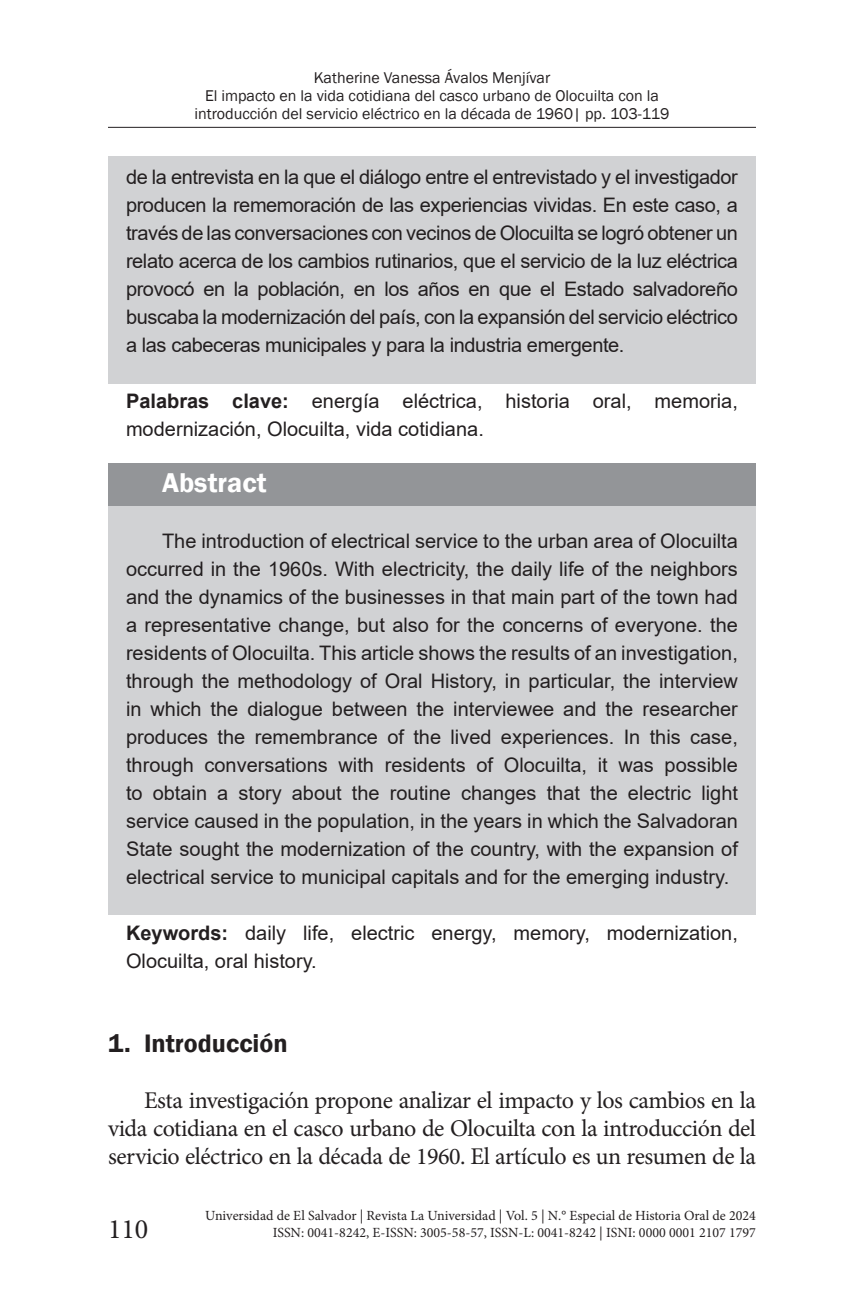
<style>
.page{position:relative;width:864px;height:1296px;background:#fff}
.page>*{position:absolute;margin:0;border:0;box-sizing:border-box;transform-origin:0 0}
.AbstractHead{font:600 28px "Franklin Gothic";color:#fff}
.t1{font:28px "Minion Pro";color:#231f20}
.t2{font:600 26px "Franklin Gothic";color:#231f20}
.BodyText{font:24px/28px "Minion Pro";letter-spacing:-.02em;color:#231f20;text-align:justify}
.Abstract{font:20px/28px "Arial";letter-spacing:-.01em;color:#231f20;text-align:justify}
.KeyWord{font:20px/28px "Arial";color:#231f20}
.t3{font:16px/18px "Franklin Gothic";color:#231f20;text-align:center}
.t4{font:14px "Minion Pro";color:#231f20}
.s1{font-weight:700}
</style>
<div class="page">
<hr style="left:108px;top:127px;width:648px;height:1px;background:#231f20">
<div style="left:108px;top:156px;width:648px;height:227px;background:#d1d2d4"></div>
<div style="left:108px;top:463px;width:648px;height:43px;background:#939598"></div>
<div style="left:108px;top:506px;width:648px;height:409px;background:#d1d2d4"></div>
<p class="t3" style="left:195px;top:69px;width:476px">Katherine Vanessa Ávalos Menjívar<br>El impacto en la vida cotidiana del casco urbano de Olocuilta con la introducción del servicio eléctrico en la década de 1960| pp. 103-119</p>
<p class="Abstract" style="left:126px;top:163px;width:613px">de la entrevista en la que el diálogo entre el entrevistado y el investigador producen la rememoración de las experiencias vividas. En este caso, a través de las conversaciones con vecinos de Olocuilta se logró obtener un relato acerca de los cambios rutinarios, que el servicio de la luz eléctrica provocó en la población, en los años en que el Estado salvadoreño buscaba la modernización del país, con la expansión del servicio eléctrico a las cabeceras municipales y para la industria emergente.</p>
<p class="KeyWord" style="left:126px;top:387px;width:613px"><span class="s1">Palabras clave:</span> energía eléctrica, historia oral, memoria, modernización, Olocuilta, vida cotidiana.</p>
<p class="AbstractHead" style="left:162px;top:465px;width:106px">Abstract</p>
<p class="Abstract" style="left:126px;top:527px;width:614px;text-indent:36px">The introduction of electrical service to the urban area of Olocuilta occurred in the 1960s. With electricity, the daily life of the neighbors and the dynamics of the businesses in that main part of the town had a representative change, but also for the concerns of everyone. the residents of Olocuilta. This article shows the results of an investigation, through the methodology of Oral History, in particular, the interview in which the dialogue between the interviewee and the researcher produces the remembrance of the lived experiences. In this case, through conversations with residents of Olocuilta, it was possible to obtain a story about the routine changes that the electric light service caused in the population, in the years in which the Salvadoran State sought the modernization of the country, with the expansion of electrical service to municipal capitals and for the emerging industry.</p>
<p class="KeyWord" style="left:126px;top:919px;width:613px"><span class="s1">Keywords:</span> daily life, electric energy, memory, modernization,<br>Olocuilta, oral history.</p>
<p class="t2" style="left:108px;top:1027px;width:181px">1. Introducción</p>
<p class="BodyText" style="left:108px;top:1086px;width:650px;text-indent:36px">Esta investigación propone analizar el impacto y los cambios en la vida cotidiana en el casco urbano de Olocuilta con la introducción del servicio eléctrico en la década de 1960. El artículo es un resumen de la</p>
<p class="t4" style="left:205px;top:1206px;width:552px">Universidad de El Salvador | Revista La Universidad | Vol. 5 | N.° Especial de Historia Oral de 2024</p>
<h1 class="t1" style="left:108px;top:1210px;width:42px">110</h1>
<p class="t4" style="left:273px;top:1223px;width:485px">ISSN: 0041-8242, E-ISSN: 3005-58-57, ISSN-L: 0041-8242 | ISNI: 0000 0001 2107 1797</p>
</div>
